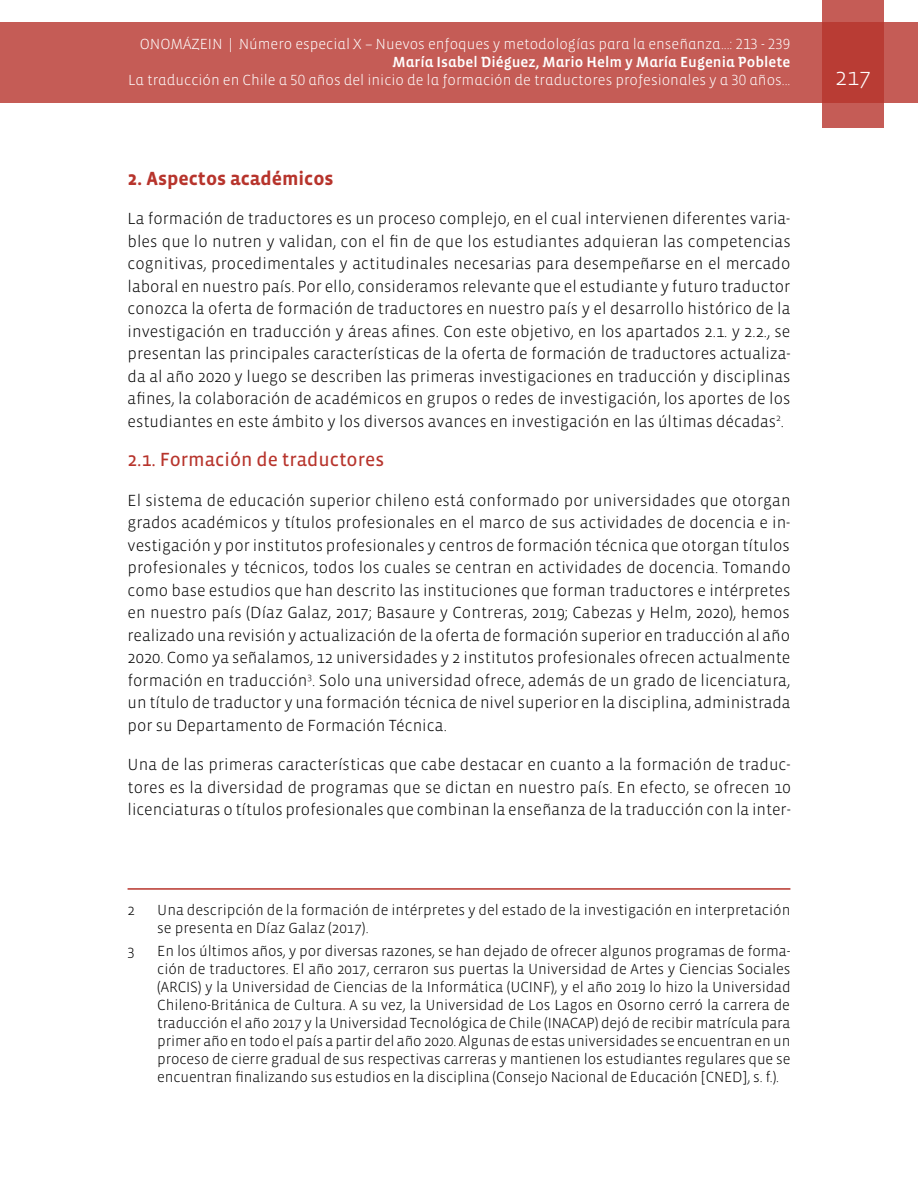
<style>
.page{position:relative;width:918px;height:1188px;background:#fff}
.page>*{position:absolute;margin:0;border:0;box-sizing:border-box;transform-origin:0 0}
.t1{font:300 24px "Vista Sans";color:#fff}
.t2{font:19.5px "Vista Sans Reg";color:#b7342c}
.t3{font:700 19.5px "Vista Sans";color:#b7342c}
.t4{font:300 16.5px/22.5px "Vista Sans";color:#000;text-align:justify}
.t5{font:300 15px/18px "Vista Sans";color:#000}
.t6{font:300 15px "Vista Sans Alt";color:#fff}
.t7{font:15px "Vista Sans Alt Med";color:#fff}
</style>
<div class="page">
<div style="left:0;top:23px;width:918px;height:80px;background:#c55c56"></div>
<svg style="left:822px;top:0;width:62px;height:128px;background:#bd4740"></svg>
<hr style="left:128px;top:888px;width:662px;height:2px;background:#b7342c">
<p class="t6" style="left:140px;top:37px;width:652px">ONOMÁZEIN | Número especial X – Nuevos enfoques y metodologías para la enseñanza...: 213 - 239</p>
<p class="t7" style="left:393px;top:55px;width:399px">María Isabel Diéguez, Mario Helm y María Eugenia Poblete</p>
<p class="t6" style="left:128px;top:73px;width:664px">La traducción en Chile a 50 años del inicio de la formación de traductores profesionales y a 30 años...</p>
<h1 class="t1" style="left:835px;top:65px;width:37px">217</h1>
<p class="t3" style="left:128px;top:168px;width:207px">2. Aspectos académicos</p>
<p class="t4" style="left:128px;top:208px;width:665px">La formación de traductores es un proceso complejo, en el cual intervienen diferentes varia&shy;bles que lo nutren y validan, con el fin de que los estudiantes adquieran las competencias cognitivas, procedimentales y actitudinales necesarias para desempeñarse en el mercado laboral en nuestro país. Por ello, consideramos relevante que el estudiante y futuro traductor conozca la oferta de formación de traductores en nuestro país y el desarrollo histórico de la investigación en traducción y áreas afines. Con este objetivo, en los apartados 2.1. y 2.2., se presentan las principales características de la oferta de formación de traductores actualiza&shy;da al año 2020 y luego se describen las primeras investigaciones en traducción y disciplinas afines, la colaboración de académicos en grupos o redes de investigación, los aportes de los estudiantes en este ámbito y los diversos avances en investigación en las últimas décadas<sup>2</sup>.</p>
<p class="t2" style="left:128px;top:450px;width:258px">2.1. Formación de traductores</p>
<p class="t4" style="left:128px;top:489px;width:665px">El sistema de educación superior chileno está conformado por universidades que otorgan grados académicos y títulos profesionales en el marco de sus actividades de docencia e in&shy;vestigación y por institutos profesionales y centros de formación técnica que otorgan títulos profesionales y técnicos, todos los cuales se centran en actividades de docencia. Tomando como base estudios que han descrito las instituciones que forman traductores e intérpretes en nuestro país (Díaz Galaz, 2017; Basaure y Contreras, 2019; Cabezas y Helm, 2020), hemos realizado una revisión y actualización de la oferta de formación superior en traducción al año 2020. Como ya señalamos, 12 universidades y 2 institutos profesionales ofrecen actualmente formación en traducción<sup>3</sup>. Solo una universidad ofrece, además de un grado de licenciatura, un título de traductor y una formación técnica de nivel superior en la disciplina, administrada por su Departamento de Formación Técnica.</p>
<p class="t4" style="left:128px;top:754px;width:665px">Una de las primeras características que cabe destacar en cuanto a la formación de traduc&shy;tores es la diversidad de programas que se dictan en nuestro país. En efecto, se ofrecen 10 licenciaturas o títulos profesionales que combinan la enseñanza de la traducción con la inter-</p>
<p class="t5" style="left:128px;top:902px;width:9px">2</p>
<p class="t5" style="left:157px;top:902px;width:635px">Una descripción de la formación de intérpretes y del estado de la investigación en interpretación se presenta en Díaz Galaz (2017).</p>
<p class="t5" style="left:128px;top:942px;width:9px">3</p>
<p class="t5" style="left:157px;top:942px;width:635px;text-align:justify">En los últimos años, y por diversas razones, se han dejado de ofrecer algunos programas de forma&shy;ción de traductores. El año 2017, cerraron sus puertas la Universidad de Artes y Ciencias Sociales (ARCIS) y la Universidad de Ciencias de la Informática (UCINF), y el año 2019 lo hizo la Universidad Chileno-Británica de Cultura. A su vez, la Universidad de Los Lagos en Osorno cerró la carrera de traducción el año 2017 y la Universidad Tecnológica de Chile (INACAP) dejó de recibir matrícula para primer año en todo el país a partir del año 2020. Algunas de estas universidades se encuentran en un proceso de cierre gradual de sus respectivas carreras y mantienen los estudiantes regulares que se encuentran finalizando sus estudios en la disciplina (Consejo Nacional de Educación [CNED], s. f.).</p>
</div>
